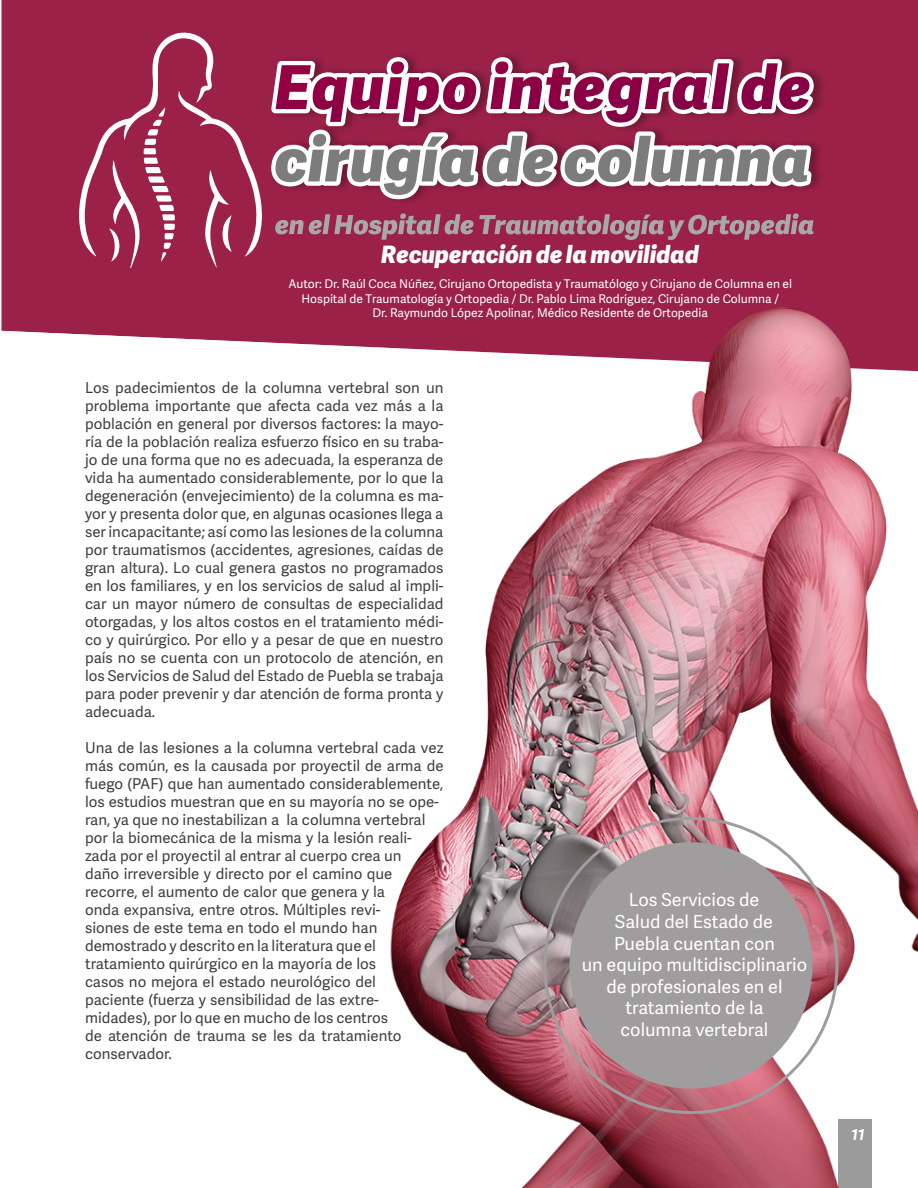
<style>
.page{position:relative;width:918px;height:1188px;background:#fff}
.page>*{position:absolute;margin:0;border:0;box-sizing:border-box;transform-origin:0 0}
.t1{font:italic 800 24px "Adelle Sans";color:#fff}
.t2{font:18px "Adelle Sans";color:#fff}
.t3{font:15px/18px "Adelle Sans";color:#403f40;text-align:justify}
.t4{font:italic 700 15px "Adelle Sans";color:#fff}
.t5{font:12px/14.4px "Adelle Sans";color:#fff;text-align:center}
</style>
<div class="page">
<div style="left:1px;top:0;width:917px;height:331px;background:#9b2149"></div>
<svg style="left:10px;top:331px;width:209px;height:10px"></svg>
<svg style="left:77px;top:31px;width:186px;height:237px;background:#a73c5f"></svg>
<div style="left:268px;top:48px;width:561px;height:88px;background:#9b2149"></div>
<div style="left:268px;top:121px;width:559px;height:88px;background:#9b2149"></div>
<svg style="left:271px;top:57px;width:543px;height:142px"></svg>
<svg style="left:275px;top:213px;width:539px;height:27px;background:#9f526b"></svg>
<img style="left:219px;top:299px;width:699px;height:889px">
<div style="left:569px;top:842px;width:243px;height:247px;background:#9f9d9e;border-radius:50%"></div>
<p class="t1" style="left:381px;top:237px;width:319px">Recuperación de la movilidad</p>
<p class="t5" style="left:288px;top:276px;width:505px">Autor: Dr. Raúl Coca Núñez, Cirujano Ortopedista y Traumatólogo y Cirujano de Columna en el<br>Hospital de Traumatología y Ortopedia / Dr. Pablo Lima Rodríguez, Cirujano de Columna /</p>
<p class="t5" style="left:373px;top:305px;width:337px">Dr. Raymundo López Apolinar, Médico Residente de Ortopedia</p>
<p class="t3" style="left:85px;top:378px;width:360px">Los padecimientos de la columna vertebral son un problema importante que afecta cada vez más a la población en general por diversos factores: la mayo&shy;ría de la población realiza esfuerzo físico en su traba&shy;jo de una forma que no es adecuada, la esperanza de vida ha aumentado considerablemente, por lo que la degeneración (envejecimiento) de la columna es ma&shy;yor y presenta dolor que, en algunas ocasiones llega a ser incapacitante; así como las lesiones de la columna por traumatismos (accidentes, agresiones, caídas de gran altura). Lo cual genera gastos no programados en los familiares, y en los servicios de salud al impli&shy;car un mayor número de consultas de especialidad otorgadas, y los altos costos en el tratamiento médi&shy;co y quirúrgico. Por ello y a pesar de que en nuestro país no se cuenta con un protocolo de atención, en los Servicios de Salud del Estado de Puebla se trabaja para poder prevenir y dar atención de forma pronta y adecuada.</p>
<p class="t3" style="left:85px;top:738px;width:360px;text-align:left">Una de las lesiones a la columna vertebral cada vez más común, es la causada por proyectil de arma de fuego (PAF) que han aumentado considerablemente, los estudios muestran que en su mayoría no se ope&shy;ran, ya que no inestabilizan a la columna vertebral por la biomecánica de la misma y la lesión reali&shy;zada por el proyectil al entrar al cuerpo crea un<br>daño irreversible y directo por el camino que recorre, el aumento de calor que genera y la<br>onda expansiva, entre otros. Múltiples revi-<br>siones de este tema en todo el mundo han demostrado y descrito en la literatura que el tratamiento quirúrgico en la mayoría de los<br>casos no mejora el estado neurológico del<br>paciente (fuerza y sensibilidad de las extre&shy;midades), por lo que en mucho de los centros<br>de atención de trauma se les da tratamiento conservador.</p>
<p class="t2" style="left:629px;top:887px;width:132px">Los Servicios de</p>
<p class="t2" style="left:615px;top:909px;width:160px">Salud del Estado de</p>
<p class="t2" style="left:614px;top:930px;width:162px">Puebla cuentan con</p>
<p class="t2" style="left:582px;top:952px;width:227px">un equipo multidisciplinario</p>
<p class="t2" style="left:606px;top:974px;width:178px">de profesionales en el</p>
<p class="t2" style="left:625px;top:995px;width:140px">tratamiento de la</p>
<p class="t2" style="left:621px;top:1017px;width:149px">columna vertebral</p>
<p class="t4" style="left:851px;top:1124px;width:15px">11</p>
</div>
